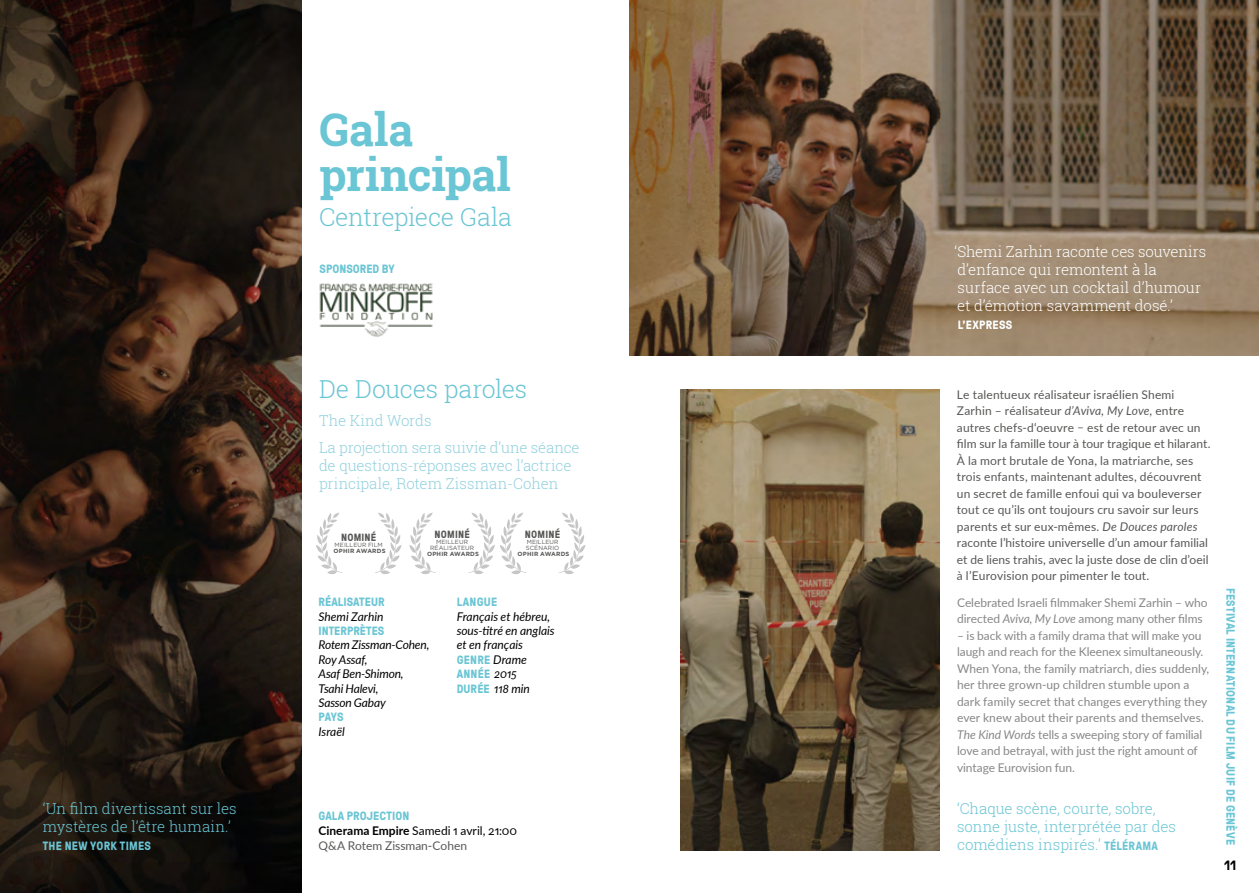
<style>
.page{position:relative;width:1259px;height:893px;background:#fff}
.page>*{position:absolute;margin:0;border:0;box-sizing:border-box;transform-origin:0 0}
.t1{font:700 45px/45px "Roboto Slab";letter-spacing:-.005em;color:#6ac5d4}
.t2{font:300 24.75px "Roboto Slab";letter-spacing:-.015em;color:#6ac5d4}
.t3{font:300 15px/18px "Roboto Slab";color:#6ac5d4}
.t4{font:300 15px/18px "Roboto Slab";letter-spacing:-.005em;color:#fff}
.t5{font:300 15px/27px "Roboto Slab";letter-spacing:-.005em;color:#92d1de}
.t6{font:700 13.5px "GT Pressura";color:#000}
.t7{font:12px/16.5px "Lato";letter-spacing:.01em;color:#575756}
.t8{font:12px/16.5px "Lato";letter-spacing:-.005em;color:#878787}
.t9{font:italic 12px/14.4px "Lato";letter-spacing:-.01em;color:#000}
.t10{font:700 12px/14.4px "GT Pressura";letter-spacing:.015em;color:#6ac5d4}
.t11{font:700 12px "GT Pressura";letter-spacing:.02em;color:#fff}
.t12{font:700 10.5px "GT Pressura";letter-spacing:.02em;color:#575756}
.t13{font:6px/6px "Gotham";letter-spacing:.005em;color:#575756;text-align:center}
.t14{font:700 6px "Gotham";letter-spacing:.03em;color:#575756}
.s1{font-family:"Lato";font-weight:400;font-style:italic;color:#000}
.s2{font-family:"GT Pressura";font-weight:700;font-style:normal;color:#6ac5d4}
.s3{font-weight:700;color:#000}
.s4{color:#000}
.s5{font-style:italic}
.s6{font-family:"GT Pressura";font-weight:700;font-size:12px}
</style>
<div class="page">
<img style="left:680px;top:389px;width:259px;height:461px">
<svg style="left:316px;top:512px;width:26px;height:62px"></svg>
<svg style="left:375px;top:512px;width:26px;height:62px"></svg>
<svg style="left:409px;top:512px;width:27px;height:62px"></svg>
<svg style="left:468px;top:512px;width:58px;height:62px"></svg>
<svg style="left:559px;top:512px;width:26px;height:62px"></svg>
<img style="left:629px;top:0;width:630px;height:356px">
<img style="left:0;top:0;width:302px;height:893px">
<img style="left:319px;top:283px;width:114px;height:54px">
<p class="t3" style="left:43px;top:800px;width:195px">‘Un film divertissant sur les mystères de l’être humain.’</p>
<p class="t10" style="left:43px;top:839px;width:110px">THE NEW YORK TIMES</p>
<h1 class="t1" style="left:319px;top:106px;width:193px">Gala principal</h1>
<h2 class="t2" style="left:319px;top:200px;width:194px">Centrepiece Gala</h2>
<p class="t10" style="left:319px;top:261px;width:76px">SPONSORED BY</p>
<h2 class="t2" style="left:319px;top:372px;width:209px">De Douces paroles</h2>
<p class="t5" style="left:319px;top:407px;width:262px">The Kind Words<br>La projection sera suivie d’une séance</p>
<p class="t5" style="left:319px;top:456px;width:254px;line-height:18px">de questions-réponses avec l’actrice principale, Rotem Zissman-Cohen</p>
<p class="t12" style="left:341px;top:529px;width:37px">NOMINÉ</p>
<p class="t13" style="left:335px;top:542px;width:50px">MEILLEUR FILM</p>
<p class="t14" style="left:334px;top:547px;width:53px">OPHIR AWARDS</p>
<p class="t12" style="left:434px;top:526px;width:37px">NOMINÉ</p>
<p class="t13" style="left:430px;top:539px;width:46px">MEILLEUR<br>RÉALISATEUR</p>
<p class="t14" style="left:427px;top:550px;width:53px">OPHIR AWARDS</p>
<p class="t12" style="left:525px;top:526px;width:37px">NOMINÉ</p>
<p class="t13" style="left:526px;top:539px;width:35px;text-align:left">MEILLEUR<br>SCÉNARIO</p>
<p class="t14" style="left:517px;top:550px;width:53px">OPHIR AWARDS</p>
<p class="t10" style="left:318px;top:594px;width:68px">RÉALISATEUR</p>
<p class="t9" style="left:318px;top:609px;width:67px">Shemi Zarhin</p>
<p class="t10" style="left:318px;top:623px;width:67px">INTERPRÈTES</p>
<p class="t9" style="left:318px;top:637px;width:112px">Rotem Zissman-Cohen,<br>Roy Assaf,<br>Asaf Ben-Shimon,<br>Tsahi Halevi,<br>Sasson Gabay</p>
<p class="t10" style="left:318px;top:710px;width:27px">PAYS</p>
<p class="t9" style="left:318px;top:724px;width:28px">Israël</p>
<p class="t10" style="left:457px;top:594px;width:42px">LANGUE</p>
<p class="t9" style="left:457px;top:609px;width:99px">Français et hébreu, sous-titré en anglais et en français</p>
<p class="t10" style="left:457px;top:652px;width:72px">GENRE <span class="s1">Drame<br></span>ANNÉE <span class="s1">2015</span></p>
<p class="t9" style="left:457px;top:681px;width:75px"><span class="s2">DURÉE</span> 118 min</p>
<p class="t10" style="left:318px;top:809px;width:92px">GALA PROJECTION</p>
<p class="t7" style="left:318px;top:823px;width:200px;line-height:15px"><span class="s3">Cinerama Empire</span> <span class="s4">Samedi 1 avril, 21:00<br></span>Q&amp;A Rotem Zissman-Cohen</p>
<p class="t4" style="left:954px;top:242px;width:253px">‘Shemi Zarhin raconte ces souvenirs d’enfance qui remontent à la surface avec un cocktail d’humour et d’émotion savamment dosé.’</p>
<p class="t11" style="left:958px;top:316px;width:56px">L’EXPRESS</p>
<p class="t7" style="left:957px;top:386px;width:255px">Le talentueux réalisateur israélien Shemi Zarhin – réalisateur <span class="s5">d’Aviva, My Love</span>, entre autres chefs-d‘oeuvre – est de retour avec un film sur la famille tour à tour tragique et hilarant.<br>À la mort brutale de Yona, la matriarche, ses trois enfants, maintenant adultes, découvrent un secret de famille enfoui qui va bouleverser tout ce qu’ils ont toujours cru savoir sur leurs parents et sur eux-mêmes. <span class="s5">De Douces paroles </span>raconte l’histoire universelle d’un amour familial et de liens trahis, avec la juste dose de clin d’oeil à l’Eurovision pour pimenter le tout.</p>
<p class="t8" style="left:957px;top:594px;width:252px">Celebrated Israeli filmmaker Shemi Zarhin – who directed <span class="s5">Aviva, My Love</span> among many other films</p>
<p class="t8" style="left:957px;top:627px;width:254px">– is back with a family drama that will make you laugh and reach for the Kleenex simultaneously.<br>When Yona, the family matriarch, dies suddenly, her three grown-up children stumble upon a dark family secret that changes everything they ever knew about their parents and themselves.<br><span class="s5">The Kind Words</span> tells a sweeping story of familial love and betrayal, with just the right amount of vintage Eurovision fun.</p>
<p class="t3" style="left:957px;top:800px;width:220px">‘Chaque scène, courte, sobre, sonne juste, interprétée par des comédiens inspirés.’ <span class="s6">TÉLÉRAMA</span></p>
<p class="t10" style="left:1238px;top:588px;width:259px;rotate:90deg">FESTIVAL INTERNATIONAL DU FILM JUIF DE GENÈVE</p>
<p class="t6" style="left:1224px;top:856px;width:13px">11</p>
</div>
